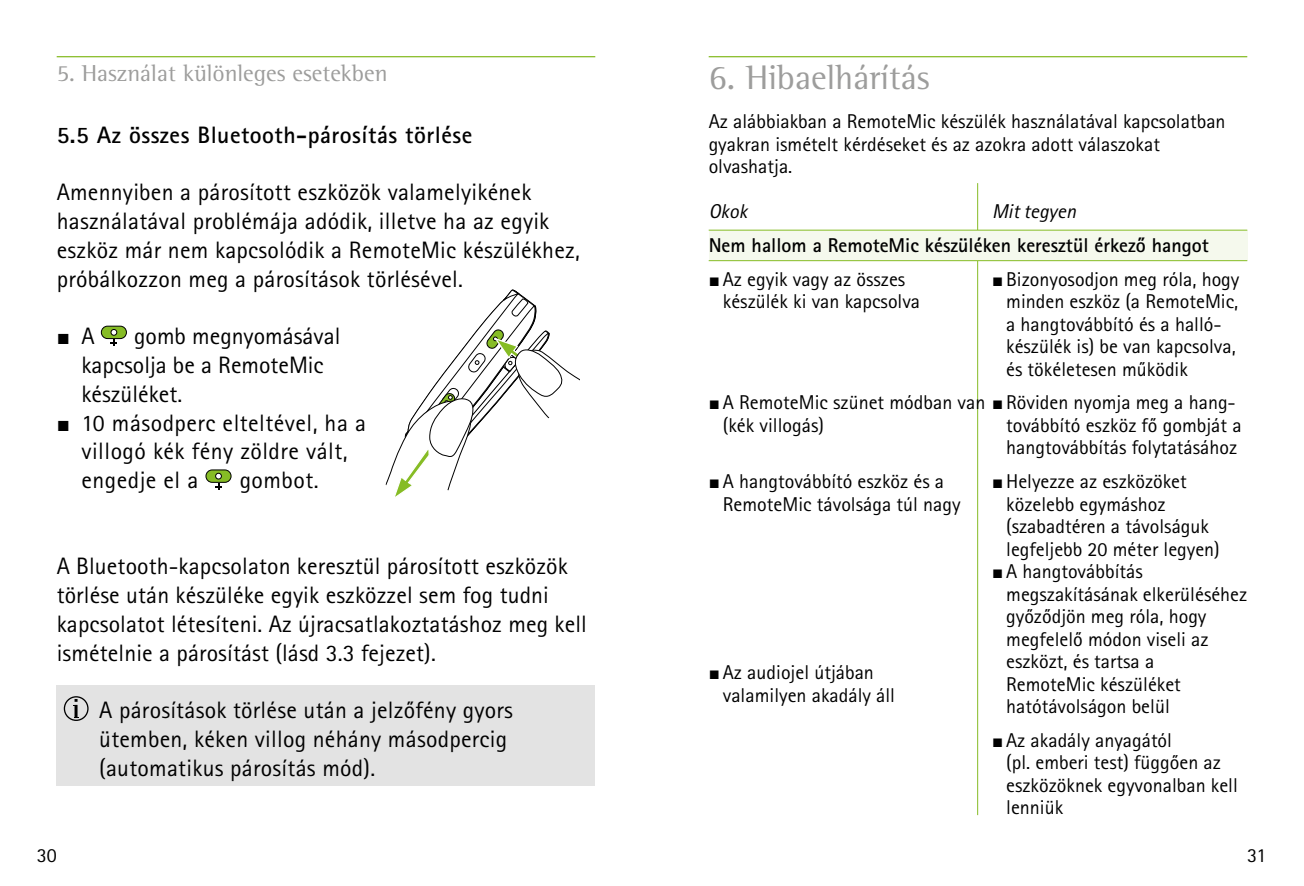
<style>
.page{position:relative;width:1304px;height:886px;background:#fff}
.page>*{position:absolute;margin:0;border:0;box-sizing:border-box;transform-origin:0 0}
.t1{font:35px "Rotis Semi Serif Pro";color:#9d9d9c}
.t2{font:23.75px/28.8px "Rotis Sans Serif Pro";letter-spacing:.01em;color:#000}
.t3{font:700 23.75px "Rotis Sans Serif Pro";letter-spacing:.02em;color:#000}
.t4{font:23.75px "Rotis Semi Serif Pro";color:#9d9d9c}
.t5{font:23.75px "European Pi Three";color:#000}
.t6{font:20px/22.5px "Rotis Sans Serif Pro";color:#000}
.t7{font:700 20px/33.8px "Rotis Sans Serif Pro";color:#000}
.t8{font:italic 20px "Rotis Sans Serif Pro";color:#000}
.s1{font-family:"Rotis Sans Serif Pro"}
.s2{font-family:"European Pi Three"}
.s3{font-family:"European Pi Three";font-weight:400}
.s4{font-weight:400}
</style>
<div class="page">
<svg style="left:385px;top:289px;width:195px;height:208px"></svg>
<hr style="left:57px;top:56px;width:538px;height:1px;background:#86bc25">
<hr style="left:709px;top:56px;width:538px;height:1px;background:#86bc25">
<div style="left:57px;top:685px;width:538px;height:101px;background:#e3e3e3"></div>
<div style="left:101px;top:326px;width:25px;height:13px;background:#86bc25;border-radius:6px"></div>
<div style="left:101px;top:326px;width:26px;height:13px;border:1px solid #000;border-radius:6px"></div>
<svg style="left:111px;top:329px;width:6px;height:17px"></svg>
<div style="left:206px;top:470px;width:25px;height:12px;background:#86bc25;border-radius:6px"></div>
<div style="left:206px;top:470px;width:25px;height:13px;border:1px solid #000;border-radius:6px"></div>
<svg style="left:215px;top:473px;width:7px;height:17px"></svg>
<svg style="left:64px;top:696px;width:25px;height:25px"></svg>
<hr style="left:977px;top:183px;width:1px;height:632px;background:#86bc25">
<div style="left:709px;top:230px;width:538px;height:31px;background:#f5f9ed"></div>
<hr style="left:709px;top:230px;width:538px;height:1px;background:#86bc25">
<hr style="left:709px;top:260px;width:538px;height:1px;background:#86bc25">
<p class="t4" style="left:57px;top:59px;width:332px">5. Használat különleges esetekben</p>
<p class="t3" style="left:57px;top:120px;width:417px">5.5 Az összes Bluetooth-párosítás törlése</p>
<p class="t2" style="left:57px;top:178px;width:525px">Amennyiben a párosított eszközök valamelyikének használatával problémája adódik, illetve ha az egyik eszköz már nem kapcsolódik a RemoteMic készülékhez, próbálkozzon meg a párosítások törlésével.</p>
<p class="t5" style="left:57px;top:320px;width:39px">J <span class="s1">A</span></p>
<p class="t2" style="left:134px;top:322px;width:208px">gomb megnyomásával</p>
<p class="t2" style="left:82px;top:351px;width:244px">kapcsolja be a RemoteMic</p>
<p class="t2" style="left:82px;top:380px;width:102px">készüléket.</p>
<p class="t2" style="left:57px;top:408px;width:311px"><span class="s2">J</span> 10 másodperc elteltével, ha a</p>
<p class="t2" style="left:82px;top:437px;width:268px">villogó kék fény zöldre vált,</p>
<p class="t2" style="left:82px;top:466px;width:118px">engedje el a</p>
<p class="t2" style="left:240px;top:466px;width:80px">gombot.</p>
<p class="t2" style="left:57px;top:552px;width:532px">A Bluetooth-kapcsolaton keresztül párosított eszközök törlése után készüléke egyik eszközzel sem fog tudni kapcsolatot létesíteni. Az újracsatlakoztatáshoz meg kell ismételnie a párosítást (lásd 3.3 fejezet).</p>
<p class="t2" style="left:99px;top:696px;width:415px">A párosítások törlése után a jelzőfény gyors ütemben, kéken villog néhány másodpercig (automatikus párosítás mód).</p>
<h1 class="t1" style="left:709px;top:56px;width:223px">6. Hibaelhárítás</h1>
<p class="t6" style="left:709px;top:110px;width:518px">Az alábbiakban a RemoteMic készülék használatával kapcsolatban gyakran ismételt kérdéseket és az azokra adott válaszokat olvashatja.</p>
<p class="t8" style="left:709px;top:199px;width:40px">Okok</p>
<p class="t7" style="left:709px;top:228px;width:502px">Nem hallom a RemoteMic készüléken keresztül érkező hangot<br><span class="s3">J</span> <span class="s4">Az egyik vagy az összes</span></p>
<p class="t6" style="left:723px;top:290px;width:199px">készülék ki van kapcsolva</p>
<p class="t8" style="left:992px;top:199px;width:86px">Mit tegyen</p>
<p class="t6" style="left:1006px;top:268px;width:235px;text-indent:-14px"><span class="s2">J</span> Bizonyosodjon meg róla, hogy minden eszköz (a RemoteMic, a hangtovábbító és a halló&shy;készülék is) be van kapcsolva, és tökéletesen működik</p>
<p class="t6" style="left:723px;top:391px;width:512px;text-indent:-14px"><span class="s2">J</span> A RemoteMic szünet módban van <span class="s2">J</span> Röviden nyomja meg a hang-(kék villogás)</p>
<p class="t6" style="left:723px;top:470px;width:239px;text-indent:-14px"><span class="s2">J</span> A hangtovábbító eszköz és a<br>RemoteMic távolsága túl nagy</p>
<p class="t6" style="left:1006px;top:414px;width:237px">továbbító eszköz fő gombját a hangtovábbítás folytatásához</p>
<p class="t6" style="left:992px;top:470px;width:196px"><span class="s2">J</span> Helyezze az eszközöket</p>
<p class="t6" style="left:1006px;top:493px;width:161px">közelebb egymáshoz</p>
<p class="t6" style="left:1006px;top:515px;width:204px">(szabadtéren a távolságuk</p>
<p class="t6" style="left:1006px;top:538px;width:215px">legfeljebb 20 méter legyen)</p>
<p class="t6" style="left:992px;top:560px;width:152px"><span class="s2">J</span> A hangtovábbítás</p>
<p class="t6" style="left:1006px;top:583px;width:243px">megszakításának elkerüléséhez</p>
<p class="t6" style="left:1006px;top:605px;width:202px">győződjön meg róla, hogy</p>
<p class="t6" style="left:1006px;top:628px;width:204px">megfelelő módon viseli az</p>
<p class="t6" style="left:1006px;top:650px;width:150px">eszközt, és tartsa a</p>
<p class="t6" style="left:1006px;top:673px;width:176px">RemoteMic készüléket</p>
<p class="t6" style="left:1006px;top:695px;width:165px">hatótávolságon belül</p>
<p class="t6" style="left:1006px;top:729px;width:233px;text-indent:-14px"><span class="s2">J</span> Az akadály anyagától<br>(pl. emberi test) függően az eszközöknek egyvonalban kell lenniük</p>
<p class="t6" style="left:723px;top:661px;width:174px;text-indent:-14px"><span class="s2">J</span> Az audiojel útjában valamilyen akadály áll</p>
<p class="t6" style="left:37px;top:844px;width:21px">30</p>
<p class="t6" style="left:1247px;top:844px;width:21px">31</p>
</div>
